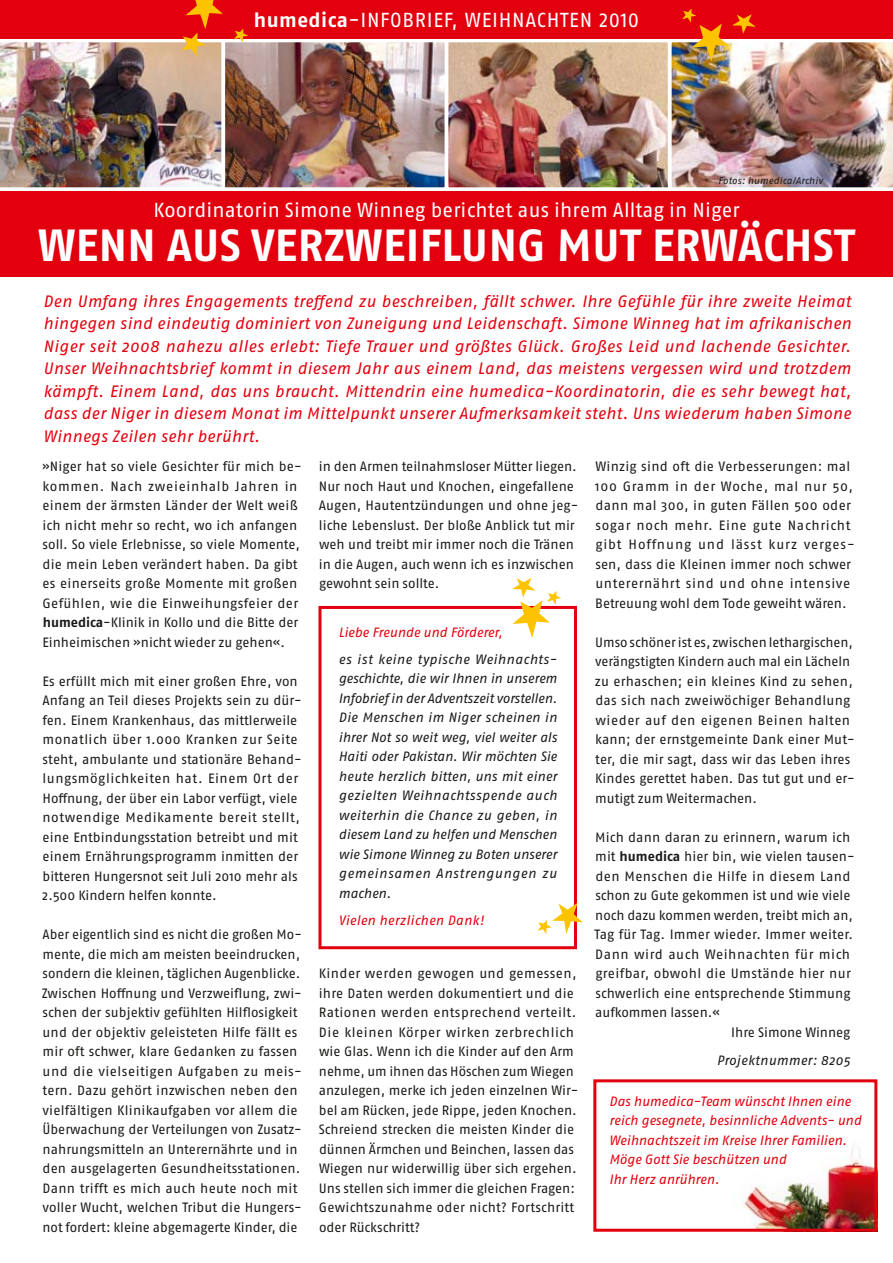
<style>
.page{position:relative;width:893px;height:1263px;background:#fff}
.page>*{position:absolute;margin:0;border:0;box-sizing:border-box;transform-origin:0 0}
.t1{font:700 45px "Fago OT";letter-spacing:.01em;color:#fff}
.t2{font:20.25px "Fago OT";letter-spacing:.005em;color:#fff}
.t3{font:italic 16.5px/22.5px "Fago OT";letter-spacing:.015em;color:#e3000e;text-align:justify}
.t4{font:13.5px/19.5px "Fago OT";letter-spacing:.005em;color:#1a1a18}
.t5{font:italic 13.5px/19.5px "Fago OT";letter-spacing:.02em;color:#1a1a18;text-align:justify}
.t6{font:13.5px/19.5px "Fago OT";letter-spacing:.025em;color:#1a1a18}
.t7{font:italic 13.5px/19.5px "Fago OT";color:#e3000e}
.t8{font:13.5px "Fago OT";letter-spacing:.03em;color:#1a1a18}
.t9{font:13.5px "Fago OT";letter-spacing:.035em;color:#1a1a18}
.t10{font:italic 13.5px "Fago OT";letter-spacing:.02em;color:#e3000e}
.t11{font:italic 9.75px "Fago OT";letter-spacing:.02em;color:#1a1a18}
.s1{font-weight:700}
</style>
<div class="page">
<img style="left:743px;top:1149px;width:130px;height:79px">
<div style="left:0;top:191px;width:893px;height:85px;background:#e3000e"></div>
<div style="left:0;top:0;width:893px;height:38px;background:#e3000e"></div>
<img style="left:226px;top:43px;width:441px;height:143px">
<div style="left:223px;top:40px;width:223px;height:149px;border:2px solid #fff"></div>
<div style="left:446px;top:40px;width:224px;height:149px;border:2px solid #fff"></div>
<div style="left:318px;top:606px;width:259px;height:343px;border:3px solid #e3000e"></div>
<svg style="left:537px;top:903px;width:46px;height:31px"></svg>
<svg style="left:512px;top:578px;width:49px;height:60px"></svg>
<img style="left:670px;top:9px;width:223px;height:179px">
<svg style="left:234px;top:28px;width:14px;height:15px"></svg>
<img style="left:0;top:0;width:223px;height:188px">
<div style="left:593px;top:1079px;width:284px;height:153px;border:3px solid #e3000e"></div>
<h2 class="t2" style="left:254px;top:8px;width:118px"><span class="s1">HUMEDICA</span>-infobrief</h2>
<h2 class="t2" style="left:451px;top:8px;width:26px">, weihnachten</h2>
<h2 class="t2" style="left:599px;top:8px;width:42px">2010</h2>
<p class="t11" style="left:718px;top:175px;width:106px">Fotos: humedica/Archiv</p>
<h2 class="t2" style="left:153px;top:198px;width:588px">Koordinatorin Simone Winneg berichtet aus ihrem Alltag in Niger</h2>
<h1 class="t1" style="left:38px;top:218px;width:64px">WENN</h1>
<h1 class="t1" style="left:167px;top:218px;width:181px">AUS VERZWEIFL</h1>
<h1 class="t1" style="left:461px;top:218px;width:395px">UNG MUT ERWÄCHST</h1>
<p class="t3" style="left:43px;top:289px;width:809px">Den Umfang ihres Engagements treffend zu beschreiben, fällt schwer. Ihre Gefühle für ihre zweite Heimat hingegen sind eindeutig dominiert von Zuneigung und Leidenschaft. Simone Winneg hat im afrikanischen Niger seit 2008 nahezu alles erlebt: Tiefe Trauer und größtes Glück. Großes Leid und lachende Gesichter.<br>Unser Weihnachtsbrief kommt in diesem Jahr aus einem Land, das meistens vergessen wird und trotzdem kämpft. Einem Land, das uns braucht. Mittendrin eine humedica-Koordinatorin, die es sehr bewegt hat, dass der Niger in diesem Monat im Mittelpunkt unserer Aufmerksamkeit steht. Uns wiederum haben Simone Winnegs Zeilen sehr berührt.</p>
<p class="t4" style="left:42px;top:457px;width:261px">»Niger hat so viele Gesichter für mich be&shy;kommen. Nach zweieinhalb Jahren in einem der ärmsten Länder der Welt weiß ich nicht mehr so recht, wo ich anfangen soll. So viele Erlebnisse, so viele Momente, die mein Leben verändert haben. Da gibt es einerseits große Momente mit großen Gefühlen, wie die Einweihungsfeier der <span class="s1">HUMEDICA</span>-Klinik in Kollo und die Bitte der Einheimischen »nicht wieder zu gehen«.</p>
<p class="t4" style="left:42px;top:671px;width:261px">Es erfüllt mich mit einer großen Ehre, von Anfang an Teil dieses Projekts sein zu dür&shy;fen. Einem Krankenhaus, das mittlerweile monatlich über 1.000 Kranken zur Seite steht, ambulante und stationäre Behand&shy;lungsmöglichkeiten hat. Einem Ort der Hoffnung, der über ein Labor verfügt, viele notwendige Medikamente bereit stellt, eine Entbindungsstation betreibt und mit einem Ernährungsprogramm inmitten der bitteren Hungersnot seit Juli 2010 mehr als 2.500 Kindern helfen konnte.</p>
<p class="t4" style="left:42px;top:925px;width:261px">Aber eigentlich sind es nicht die großen Mo&shy;mente, die mich am meisten beeindrucken, sondern die kleinen, täglichen Augenblicke.<br>Zwischen Hoffnung und Verzweiflung, zwi&shy;schen der subjektiv gefühlten Hilflosigkeit und der objektiv geleisteten Hilfe fällt es mir oft schwer, klare Gedanken zu fassen und die vielseitigen Aufgaben zu meis&shy;tern. Dazu gehört inzwischen neben den vielfältigen Klinikaufgaben vor allem die Überwachung der Verteilungen von Zusatz&shy;nahrungsmitteln an Unterernährte und in den ausgelagerten Gesundheitsstationen.<br>Dann trifft es mich auch heute noch mit voller Wucht, welchen Tribut die Hungers&shy;not fordert: kleine abgemagerte Kinder, die</p>
<p class="t4" style="left:319px;top:457px;width:261px">in den Armen teilnahmsloser Mütter liegen.<br>Nur noch Haut und Knochen, eingefallene Augen, Hautentzündungen und ohne jeg&shy;liche Lebenslust. Der bloße Anblick tut mir weh und treibt mir immer noch die Tränen in die Augen, auch wenn ich es inzwischen gewohnt sein sollte.</p>
<p class="t7" style="left:338px;top:622px;width:165px">Liebe Freunde und Förderer,</p>
<p class="t5" style="left:338px;top:649px;width:220px">es ist keine typische Weihnachts&shy;geschichte, die wir Ihnen in unserem Infobrief in der Adventszeit vorstellen.<br>Die Menschen im Niger scheinen in ihrer Not so weit weg, viel weiter als Haiti oder Pakistan. Wir möchten Sie heute herzlich bitten, uns mit einer gezielten Weihnachtsspende auch weiterhin die Chance zu geben, in diesem Land zu helfen und Menschen wie Simone Winneg zu Boten unserer gemeinsamen Anstrengungen zu machen.</p>
<p class="t10" style="left:338px;top:912px;width:147px">Vielen herzlichen Dank!</p>
<p class="t4" style="left:319px;top:964px;width:261px">Kinder werden gewogen und gemessen, ihre Daten werden dokumentiert und die Rationen werden entsprechend verteilt.<br>Die kleinen Körper wirken zerbrechlich wie Glas. Wenn ich die Kinder auf den Arm nehme, um ihnen das Höschen zum Wiegen anzulegen, merke ich jeden einzelnen Wir&shy;bel am Rücken, jede Rippe, jeden Knochen.<br>Schreiend strecken die meisten Kinder die dünnen Ärmchen und Beinchen, lassen das Wiegen nur widerwillig über sich ergehen.<br>Uns stellen sich immer die gleichen Fragen:<br>Gewichtszunahme oder nicht? Fortschritt oder Rückschritt?</p>
<p class="t6" style="left:595px;top:457px;width:261px">Winzig sind oft die Verbesserungen: mal 100 Gramm in der Woche, mal nur 50, dann mal 300, in guten Fällen 500 oder sogar noch mehr. Eine gute Nachricht gibt Hoffnung und lässt kurz verges&shy;sen, dass die Kleinen immer noch schwer unterernährt sind und ohne intensive Betreuung wohl dem Tode geweiht wären.</p>
<p class="t4" style="left:595px;top:632px;width:261px">Umso schöner ist es, zwischen lethargischen, verängstigten Kindern auch mal ein Lächeln zu erhaschen; ein kleines Kind zu sehen, das sich nach zweiwöchiger Behandlung wieder auf den eigenen Beinen halten kann; der ernstgemeinte Dank einer Mut&shy;ter, die mir sagt, dass wir das Leben ihres Kindes gerettet haben. Das tut gut und er&shy;mutigt zum Weitermachen.</p>
<p class="t4" style="left:595px;top:827px;width:257px">Mich dann daran zu erinnern, warum ich</p>
<p class="t4" style="left:595px;top:847px;width:261px">mit <span class="s1">HUMEDICA</span> hier bin, wie vielen tausen-</p>
<p class="t8" style="left:595px;top:868px;width:257px">den Menschen die Hilfe in diesem Land</p>
<p class="t4" style="left:595px;top:886px;width:257px">schon zu Gute gekommen ist und wie viele</p>
<p class="t4" style="left:595px;top:905px;width:259px">noch dazu kommen werden, treibt mich an,</p>
<p class="t4" style="left:595px;top:925px;width:260px">Tag für Tag. Immer wieder. Immer weiter.</p>
<p class="t9" style="left:595px;top:946px;width:256px">Dann wird auch Weihnachten für mich</p>
<p class="t8" style="left:595px;top:965px;width:257px">greifbar, obwohl die Umstände hier nur</p>
<p class="t4" style="left:595px;top:983px;width:257px">schwerlich eine entsprechende Stimmung</p>
<p class="t4" style="left:595px;top:1003px;width:126px">aufkommen lassen.«</p>
<p class="t4" style="left:731px;top:1022px;width:120px">Ihre Simone Winneg</p>
<p class="t5" style="left:717px;top:1050px;width:135px">Projektnummer: 8205</p>
<p class="t7" style="left:609px;top:1091px;width:254px">Das humedica-Team wünscht Ihnen eine reich gesegnete, besinnliche Advents- und Weihnachtszeit im Kreise Ihrer Familien.<br>Möge Gott Sie beschützen und<br>Ihr Herz anrühren.</p>
</div>
